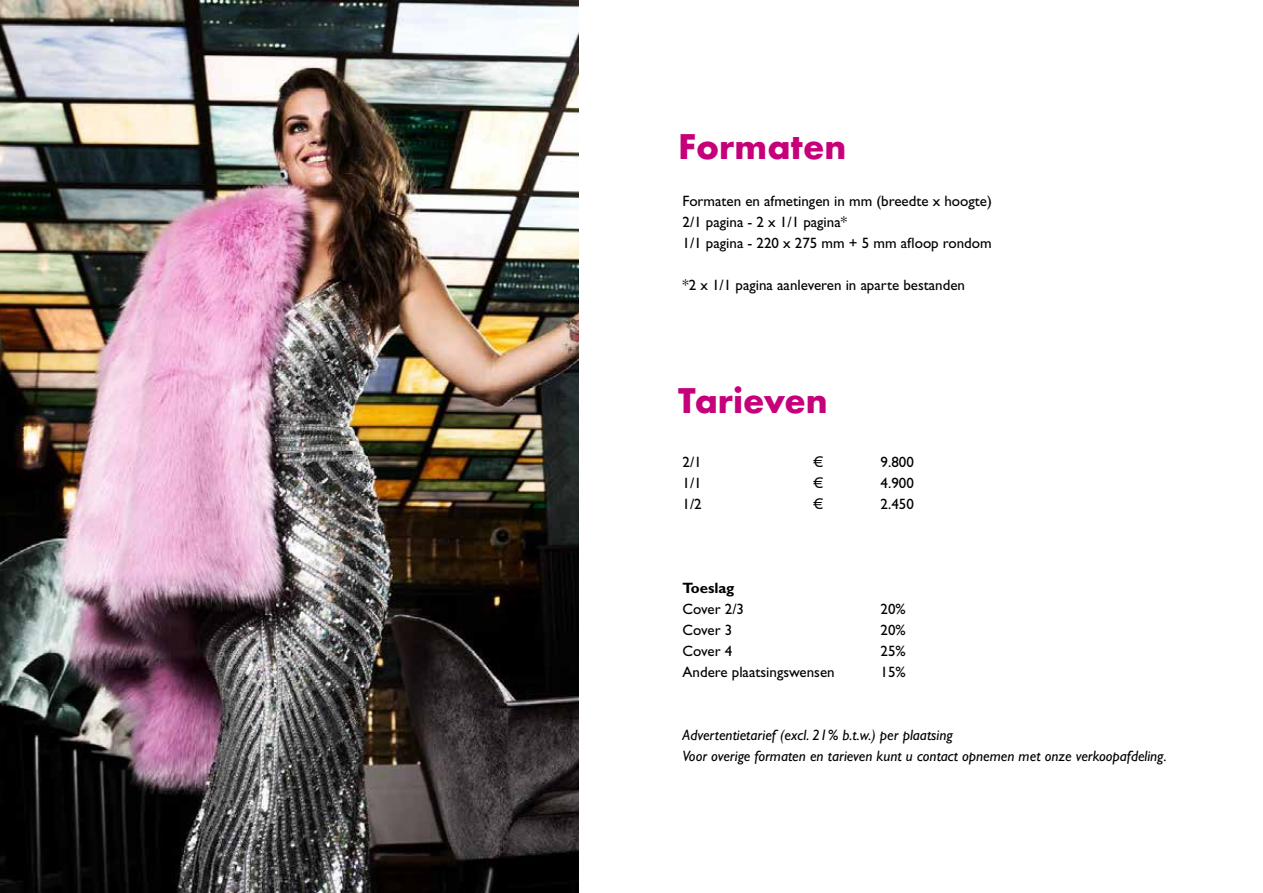
<style>
.page{position:relative;width:1263px;height:893px;background:#fff}
.page>*{position:absolute;margin:0;border:0;box-sizing:border-box;transform-origin:0 0}
.t1{font:700 33px "Futura";color:#c5007a}
.t2{font:15px/21px "Gill Sans";color:#000}
.t3{font:italic 15px/21px "Gill Sans";color:#000}
.t4{font:700 15px "Gill Sans";color:#000}
</style>
<div class="page">
<img style="left:0;top:0;width:578px;height:893px">
<h1 class="t1" style="left:678px;top:123px;width:170px">Formaten</h1>
<p class="t2" style="left:682px;top:190px;width:311px">Formaten en afmetingen in mm (breedte x hoogte)<br>2/1 pagina - 2 x 1/1 pagina*<br>1/1 pagina - 220 x 275 mm + 5 mm afloop rondom</p>
<p class="t2" style="left:682px;top:274px;width:284px">*2 x 1/1 pagina aanleveren in aparte bestanden</p>
<h1 class="t1" style="left:678px;top:377px;width:151px">Tarieven</h1>
<p class="t2" style="left:682px;top:451px;width:21px">2/1</p>
<p class="t2" style="left:813px;top:451px;width:6px">€</p>
<p class="t2" style="left:880px;top:451px;width:35px">9.800</p>
<p class="t2" style="left:682px;top:472px;width:21px">1/1</p>
<p class="t2" style="left:813px;top:472px;width:6px">€</p>
<p class="t2" style="left:880px;top:472px;width:35px">4.900</p>
<p class="t2" style="left:682px;top:493px;width:21px">1/2</p>
<p class="t2" style="left:813px;top:493px;width:6px">€</p>
<p class="t2" style="left:880px;top:493px;width:35px">2.450</p>
<p class="t4" style="left:682px;top:579px;width:53px">Toeslag</p>
<p class="t2" style="left:682px;top:598px;width:63px">Cover 2/3</p>
<p class="t2" style="left:880px;top:598px;width:27px">20%</p>
<p class="t2" style="left:682px;top:619px;width:51px">Cover 3</p>
<p class="t2" style="left:880px;top:619px;width:27px">20%</p>
<p class="t2" style="left:682px;top:640px;width:51px">Cover 4</p>
<p class="t2" style="left:880px;top:640px;width:27px">25%</p>
<p class="t2" style="left:682px;top:661px;width:154px">Andere plaatsingswensen</p>
<p class="t2" style="left:880px;top:661px;width:27px">15%</p>
<p class="t3" style="left:682px;top:724px;width:486px">Advertentietarief (excl. 21% b.t.w.) per plaatsing<br>Voor overige formaten en tarieven kunt u contact opnemen met onze verkoopafdeling.</p>
</div>
